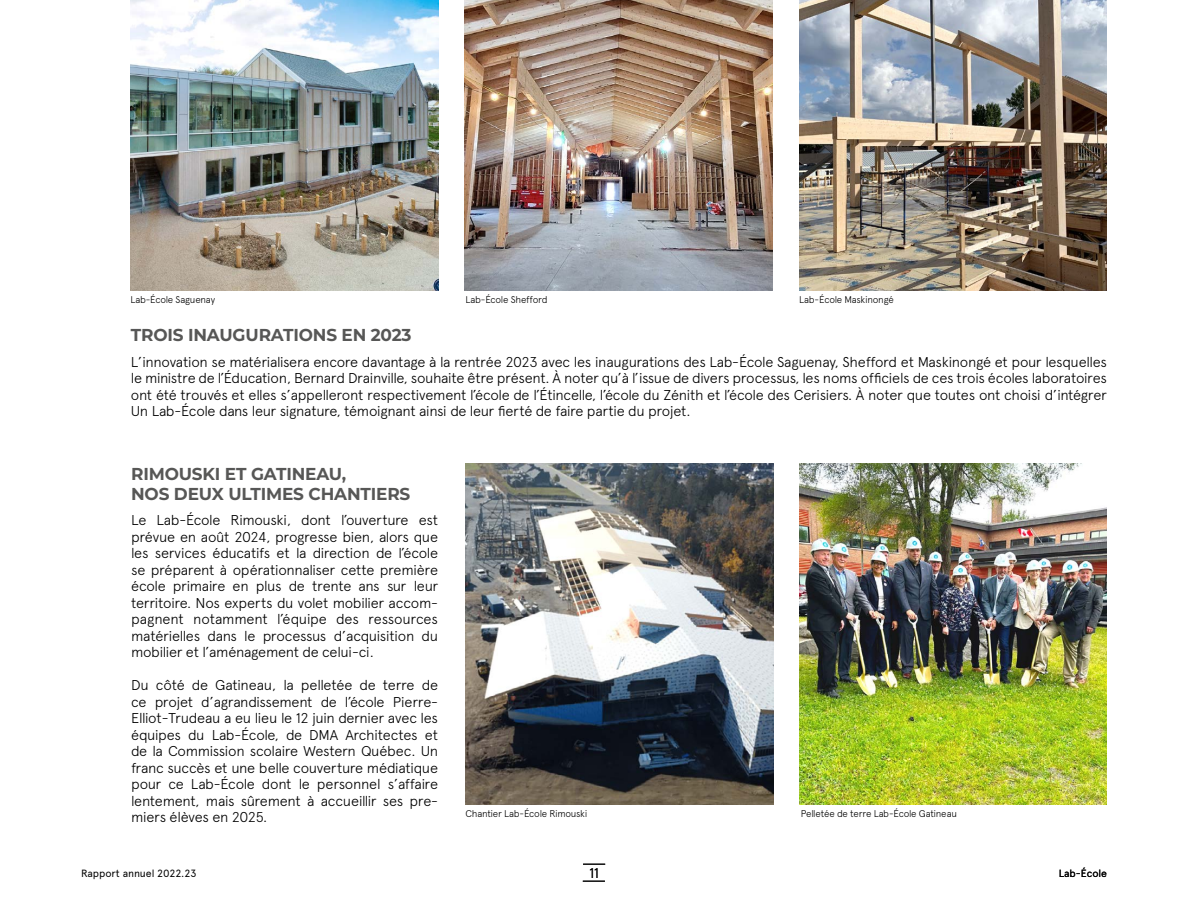
<style>
.page{position:relative;width:1188px;height:918px;background:#fff}
.page>*{position:absolute;margin:0;border:0;box-sizing:border-box;transform-origin:0 0}
.t1{font:700 17.25px/19.5px "Montserrat";letter-spacing:-.01em;color:#575756}
.t2{font:300 14.25px/16.5px "Apercu";letter-spacing:-.025em;color:#000;text-align:justify}
.t3{font:10.5px "Apercu";letter-spacing:-.01em;color:#000}
.t4{font:300 9.75px "Apercu";letter-spacing:-.025em;color:#000}
</style>
<div class="page">
<svg style="left:583px;top:864px;width:22px;height:1px"></svg>
<svg style="left:583px;top:881px;width:22px;height:1px"></svg>
<img style="left:465px;top:0;width:308px;height:291px">
<img style="left:799px;top:0;width:308px;height:291px">
<img style="left:130px;top:0;width:308px;height:291px">
<img style="left:466px;top:464px;width:307px;height:341px">
<img style="left:799px;top:464px;width:308px;height:341px">
<p class="t4" style="left:130px;top:294px;width:86px">Lab-École Saguenay</p>
<p class="t4" style="left:466px;top:294px;width:83px">Lab-École Shefford</p>
<p class="t4" style="left:799px;top:294px;width:96px">Lab-École Maskinongé</p>
<p class="t1" style="left:131px;top:324px;width:282px">TROIS INAUGURATIONS EN 2023</p>
<p class="t2" style="left:131px;top:353px;width:978px">L’innovation se matérialisera encore davantage à la rentrée 2023 avec les inaugurations des Lab-École Saguenay, Shefford et Maskinongé et pour lesquelles le ministre de l’Éducation, Bernard Drainville, souhaite être présent. À noter qu’à l’issue de divers processus, les noms officiels de ces trois écoles laboratoires ont été trouvés et elles s’appelleront respectivement l’école de l’Étincelle, l’école du Zénith et l’école des Cerisiers. À noter que toutes ont choisi d’intégrer Un Lab-École dans leur signature, témoignant ainsi de leur fierté de faire partie du projet.</p>
<p class="t1" style="left:131px;top:464px;width:281px">RIMOUSKI ET GATINEAU,<br>NOS DEUX ULTIMES CHANTIERS</p>
<p class="t2" style="left:131px;top:512px;width:309px">Le Lab-École Rimouski, dont l’ouverture est prévue en août 2024, progresse bien, alors que les services éducatifs et la direction de l’école se préparent à opérationnaliser cette première école primaire en plus de trente ans sur leur territoire. Nos experts du volet mobilier accom&shy;pagnent notamment l’équipe des ressources matérielles dans le processus d’acquisition du mobilier et l’aménagement de celui-ci.</p>
<p class="t2" style="left:131px;top:677px;width:308px">Du côté de Gatineau, la pelletée de terre de ce projet d’agrandissement de l’école Pierre-Elliot-Trudeau a eu lieu le 12 juin dernier avec les équipes du Lab-École, de DMA Architectes et de la Commission scolaire Western Québec. Un franc succès et une belle couverture médiatique pour ce Lab-École dont le personnel s’affaire lentement, mais sûrement à accueillir ses pre&shy;miers élèves en 2025.</p>
<p class="t4" style="left:466px;top:808px;width:123px">Chantier Lab-École Rimouski</p>
<p class="t4" style="left:801px;top:808px;width:158px">Pelletée de terre Lab-École Gatineau</p>
<p class="t3" style="left:81px;top:867px;width:117px">Rapport annuel 2022.23</p>
<p class="t2" style="left:589px;top:864px;width:11px">11</p>
<p class="t3" style="left:1059px;top:867px;width:50px">Lab-École</p>
</div>
